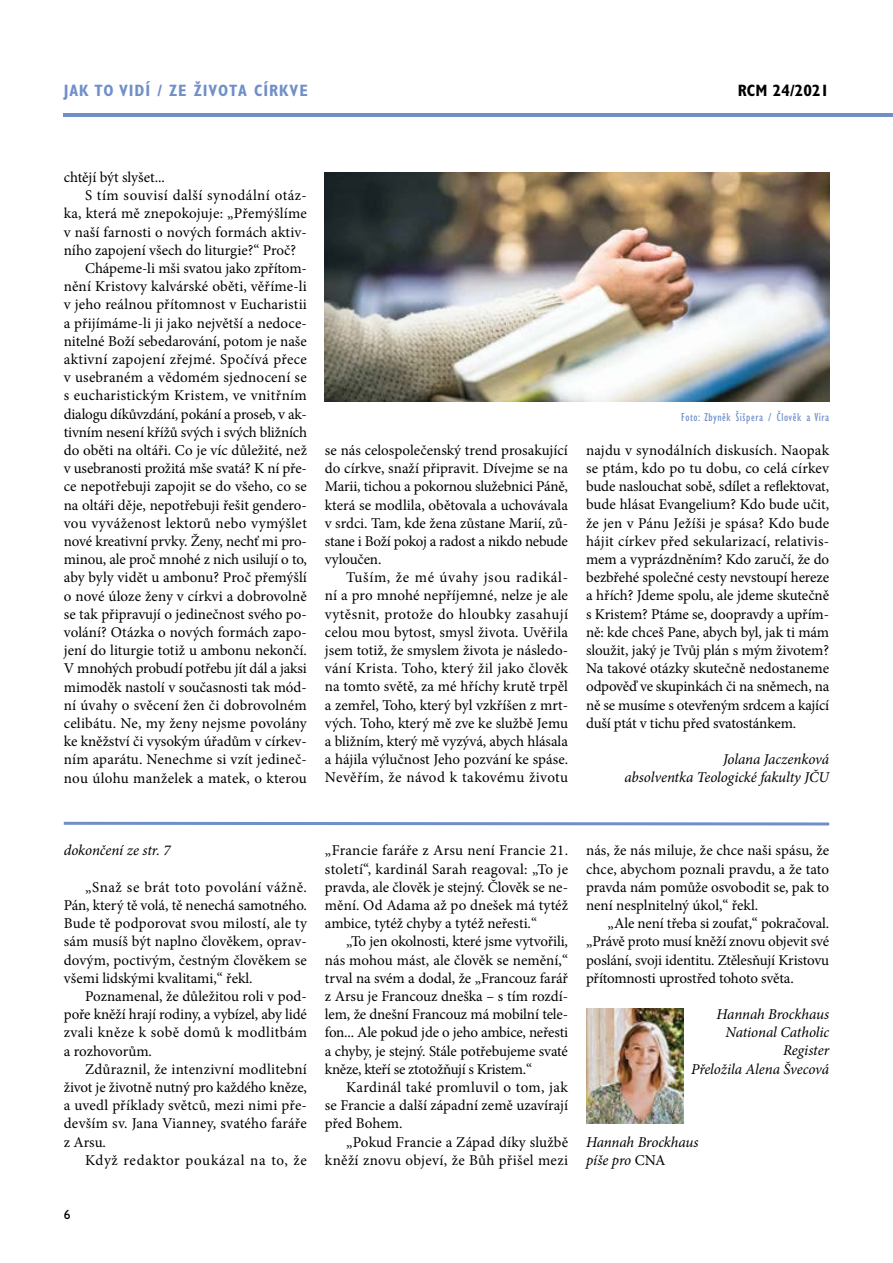
<style>
.page{position:relative;width:893px;height:1263px;background:#fff}
.page>*{position:absolute;margin:0;border:0;box-sizing:border-box;transform-origin:0 0}
.t1{font:700 condensed 16.5px "Gill Sans Std";letter-spacing:.05em;color:#708fc9}
.t2{font:700 condensed 16.5px "Gill Sans Std";color:#000}
.t3{font:15px/18.1px "Minion Pro";color:#000;text-align:justify}
.t4{font:italic 15px/18.1px "Minion Pro";letter-spacing:-.01em;color:#000;text-align:right}
.t5{font:15px "Minion Pro";letter-spacing:.025em;color:#000}
.t6{font:15px "Minion Pro";letter-spacing:.02em;color:#000}
.t7{font:15px "Minion Pro";letter-spacing:.03em;color:#000}
.t8{font:15px "Minion Pro";letter-spacing:.05em;color:#000}
.t9{font:13.5px "Gill Sans Std";color:#000}
.t10{font:condensed 12px "Gill Sans Std";letter-spacing:.05em;color:#708fc9}
.s1{font-style:normal}
</style>
<div class="page">
<hr style="left:64px;top:113px;width:829px;height:4px;background:#708fc9">
<img style="left:325px;top:172px;width:504px;height:230px">
<img style="left:586px;top:1008px;width:98px;height:115px">
<svg style="left:63px;top:821px;width:767px;height:5px"></svg>
<p class="t1" style="left:64px;top:81px;width:149px">JAK TO VI DÍ / ZE ŽIVOTA</p>
<p class="t1" style="left:254px;top:81px;width:26px">CÍRKV</p>
<p class="t1" style="left:299px;top:81px;width:10px">E</p>
<p class="t2" style="left:738px;top:81px;width:93px">RCM 24/2021</p>
<p class="t3" style="left:64px;top:168px;width:103px">chtějí být slyšet...</p>
<p class="t7" style="left:85px;top:185px;width:223px">S tím souvisí další synodální otáz-</p>
<p class="t3" style="left:64px;top:205px;width:245px">ka, která mě znepokojuje: „Přemýšlíme</p>
<p class="t3" style="left:64px;top:223px;width:245px">v naší farnosti o nových formách aktiv-</p>
<p class="t3" style="left:64px;top:241px;width:234px">ního zapojení všech do liturgie?“ Proč?</p>
<p class="t3" style="left:85px;top:259px;width:223px">Chápeme-li mši svatou jako zpřítom-</p>
<p class="t3" style="left:64px;top:277px;width:245px">nění Kristovy kalvárské oběti, věříme-li</p>
<p class="t3" style="left:64px;top:296px;width:245px">v jeho reálnou přítomnost v Eucharistii</p>
<p class="t3" style="left:64px;top:314px;width:245px">a přijímáme-li ji jako největší a nedoce-</p>
<p class="t3" style="left:64px;top:332px;width:245px">nitelné Boží sebedarování, potom je naše</p>
<p class="t5" style="left:64px;top:349px;width:245px">aktivní zapojení zřejmé. Spočívá přece</p>
<p class="t3" style="left:64px;top:368px;width:245px">v usebraném a vědomém sjednocení se</p>
<p class="t6" style="left:64px;top:385px;width:245px">s eucharistickým Kristem, ve vnitřním</p>
<p class="t3" style="left:64px;top:405px;width:245px">dialogu díkůvzdání, pokání a proseb, v ak-</p>
<p class="t3" style="left:64px;top:423px;width:245px">tivním nesení křížů svých i svých bližních</p>
<p class="t3" style="left:64px;top:441px;width:245px">do oběti na oltáři. Co je víc důležité, než</p>
<p class="t3" style="left:64px;top:459px;width:245px">v usebranosti prožitá mše svatá? K ní pře-</p>
<p class="t3" style="left:64px;top:478px;width:245px">ce nepotřebuji zapojit se do všeho, co se</p>
<p class="t3" style="left:64px;top:496px;width:245px">na oltáři děje, nepotřebuji řešit gendero-</p>
<p class="t5" style="left:64px;top:513px;width:245px">vou vyváženost lektorů nebo vymýšlet</p>
<p class="t3" style="left:64px;top:532px;width:245px">nové kreativní prvky. Ženy, nechť mi pro-</p>
<p class="t3" style="left:64px;top:550px;width:245px">minou, ale proč mnohé z nich usilují o to,</p>
<p class="t3" style="left:64px;top:568px;width:245px">aby byly vidět u ambonu? Proč přemýšlí</p>
<p class="t3" style="left:64px;top:587px;width:245px">o nové úloze ženy v církvi a dobrovolně</p>
<p class="t3" style="left:64px;top:605px;width:245px">se tak připravují o jedinečnost svého po-</p>
<p class="t3" style="left:64px;top:623px;width:245px">volání? Otázka o nových formách zapo-</p>
<p class="t3" style="left:64px;top:641px;width:245px">jení do liturgie totiž u ambonu nekončí.</p>
<p class="t3" style="left:64px;top:659px;width:245px">V mnohých probudí potřebu jít dál a jaksi</p>
<p class="t3" style="left:64px;top:678px;width:245px">mimoděk nastolí v současnosti tak mód-</p>
<p class="t3" style="left:64px;top:696px;width:245px">ní úvahy o svěcení žen či dobrovolném</p>
<p class="t3" style="left:64px;top:714px;width:245px">celibátu. Ne, my ženy nejsme povolány</p>
<p class="t3" style="left:64px;top:732px;width:245px">ke kněžství či vysokým úřadům v církev-</p>
<p class="t3" style="left:64px;top:750px;width:245px">ním aparátu. Nenechme si vzít jedineč-</p>
<p class="t3" style="left:64px;top:769px;width:245px">nou úlohu manželek a matek, o kterou</p>
<p class="t3" style="left:325px;top:441px;width:245px">se nás celospolečenský trend prosakující do církve, snaží připravit. Dívejme se na Marii, tichou a pokornou služebnici Páně, která se modlila, obětovala a uchovávala v srdci. Tam, kde žena zůstane Marií, zů&shy;stane i Boží pokoj a radost a nikdo nebude vyloučen.</p>
<p class="t3" style="left:325px;top:568px;width:245px;text-indent:21px">Tuším, že mé úvahy jsou radikál&shy;ní a pro mnohé nepříjemné, nelze je ale vytěsnit, protože do hloubky zasahují celou mou bytost, smysl života. Uvěřila jsem totiž, že smyslem života je následo&shy;vání Krista. Toho, který žil jako člověk na tomto světě, za mé hříchy krutě trpěl a zemřel, Toho, který byl vzkříšen z mrt&shy;vých. Toho, který mě zve ke službě Jemu a bližním, který mě vyzývá, abych hlásala a hájila výlučnost Jeho pozvání ke spáse.<br>Nevěřím, že návod k takovému životu</p>
<p class="t10" style="left:681px;top:410px;width:150px">Foto: Zbyněk Šišpera / Člověk a Víra</p>
<p class="t3" style="left:586px;top:441px;width:245px">najdu v synodálních diskusích. Naopak se ptám, kdo po tu dobu, co celá církev bude naslouchat sobě, sdílet a reflektovat, bude hlásat Evangelium? Kdo bude učit, že jen v Pánu Ježíši je spása? Kdo bude hájit církev před sekularizací, relativis&shy;mem a vyprázdněním? Kdo zaručí, že do bezbřehé společné cesty nevstoupí hereze a hřích? Jdeme spolu, ale jdeme skutečně s Kristem? Ptáme se, doopravdy a upřím&shy;ně: kde chceš Pane, abych byl, jak ti mám sloužit, jaký je Tvůj plán s mým životem?<br>Na takové otázky skutečně nedostaneme odpověď ve skupinkách či na sněmech, na ně se musíme s otevřeným srdcem a kající duší ptát v tichu před svatostánkem.</p>
<p class="t4" style="left:625px;top:750px;width:206px">Jolana Jaczenková<br>absolventka Teologické fakulty JČU</p>
<p class="t4" style="left:64px;top:841px;width:108px">dokončení ze str. 7</p>
<p class="t3" style="left:64px;top:878px;width:245px;text-indent:21px">„Snaž se brát toto povolání vážně.<br>Pán, který tě volá, tě nenechá samotného.<br>Bude tě podporovat svou milostí, ale ty sám musíš být naplno člověkem, oprav&shy;dovým, poctivým, čestným člověkem se všemi lidskými kvalitami,“ řekl.</p>
<p class="t3" style="left:64px;top:987px;width:245px;text-indent:21px">Poznamenal, že důležitou roli v pod&shy;poře kněží hrají rodiny, a vybízel, aby lidé zvali kněze k sobě domů k modlitbám a rozhovorům.</p>
<p class="t3" style="left:64px;top:1060px;width:245px;text-indent:21px">Zdůraznil, že intenzivní modlitební život je životně nutný pro každého kněze, a uvedl příklady světců, mezi nimi pře&shy;devším sv. Jana Vianney, svatého faráře z Arsu.</p>
<p class="t8" style="left:85px;top:1150px;width:223px">Když redaktor poukázal na to, že</p>
<p class="t9" style="left:64px;top:1207px;width:8px">6</p>
<p class="t3" style="left:325px;top:841px;width:245px">„Francie faráře z Arsu není Francie 21. století“, kardinál Sarah reagoval: „To je pravda, ale člověk je stejný. Člověk se ne&shy;mění. Od Adama až po dnešek má tytéž ambice, tytéž chyby a tytéž neřesti.“</p>
<p class="t3" style="left:325px;top:932px;width:245px;text-indent:21px">„To jen okolnosti, které jsme vytvořili, nás mohou mást, ale člověk se nemění,“ trval na svém a dodal, že „Francouz farář z Arsu je Francouz dneška – s tím rozdí&shy;lem, že dnešní Francouz má mobilní tele&shy;fon... Ale pokud jde o jeho ambice, neřesti a chyby, je stejný. Stále potřebujeme svaté kněze, kteří se ztotožňují s Kristem.“</p>
<p class="t3" style="left:325px;top:1078px;width:245px;text-indent:21px">Kardinál také promluvil o tom, jak se Francie a další západní země uzavírají před Bohem.</p>
<p class="t3" style="left:325px;top:1133px;width:245px;text-align:right">„Pokud Francie a Západ díky službě kněží znovu objeví, že Bůh přišel mezi</p>
<p class="t3" style="left:586px;top:841px;width:245px">nás, že nás miluje, že chce naši spásu, že chce, abychom poznali pravdu, a že tato pravda nám pomůže osvobodit se, pak to není nesplnitelný úkol,“ řekl.</p>
<p class="t3" style="left:586px;top:914px;width:245px;text-indent:21px">„Ale není třeba si zoufat,“ pokračoval. „Právě proto musí kněží znovu objevit své poslání, svoji identitu. Ztělesňují Kristovu přítomnosti uprostřed tohoto světa.</p>
<p class="t4" style="left:691px;top:1005px;width:140px">Hannah Brockhaus<br>National Catholic<br>Register<br>Přeložila Alena Švecová</p>
<p class="t4" style="left:586px;top:1133px;width:114px;text-align:left">Hannah Brockhaus píše pro <span class="s1">CNA</span></p>
</div>
